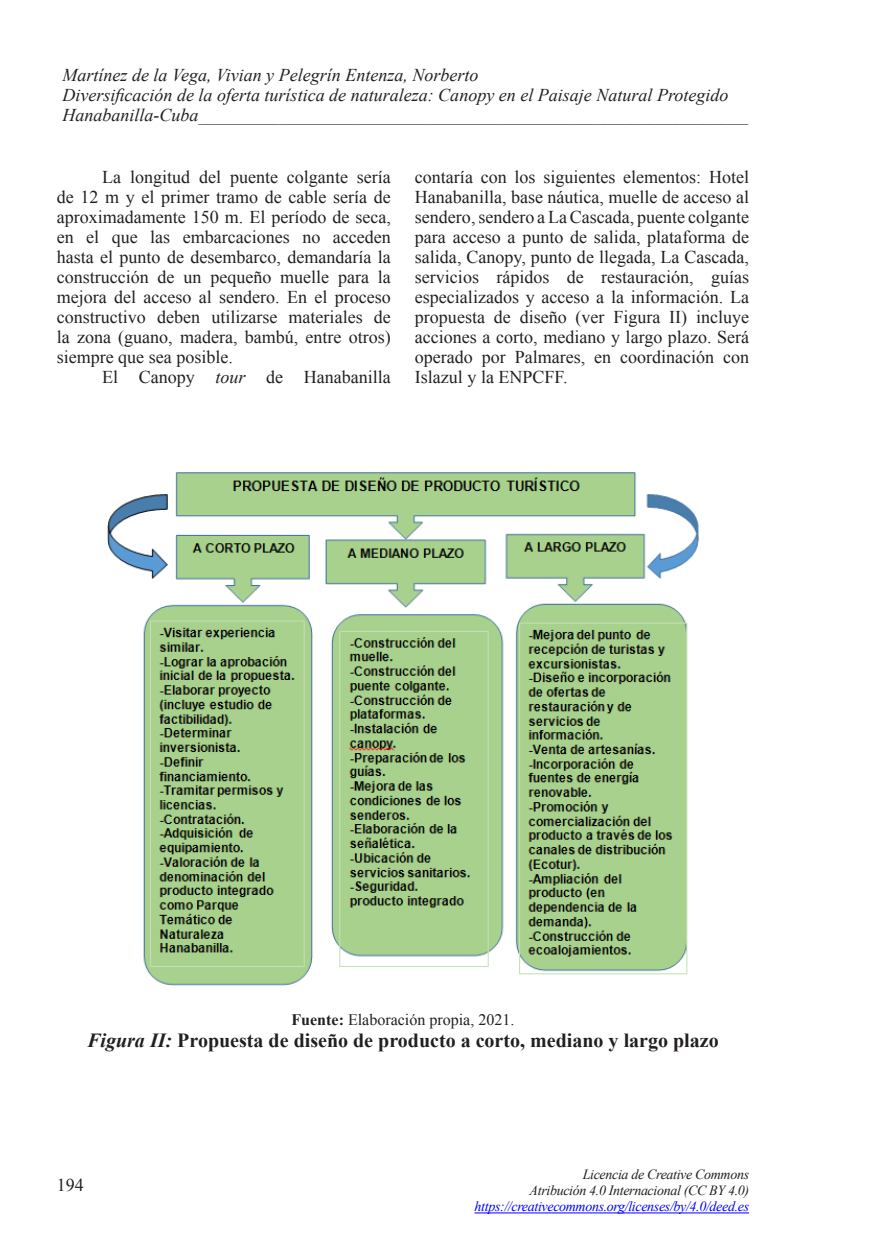
<style>
.page{position:relative;width:874px;height:1259px;background:#fff}
.page>*{position:absolute;margin:0;border:0;box-sizing:border-box;transform-origin:0 0}
.a_titulo-tabla{font:700 20px "Times New Roman";color:#231f20}
.a_contenido{font:18px/20px "Times New Roman";color:#231f20;text-align:justify}
.t1{font:italic 18px/20px "Times New Roman";color:#231f20}
.Párrafo_de_lista{font:16px "Times New Roman";color:#231f20}
.t2{font:italic 14px/16px "Times New Roman";letter-spacing:-.025em;color:#231f20;text-align:right}
.t3{font:italic 14px "Times New Roman";letter-spacing:-.025em;color:#00f}
.s1{font-style:italic}
.s2{font-weight:700}
</style>
<div class="page">
<hr style="left:474px;top:1212px;width:274px;height:1px;background:#00f">
<img style="left:107px;top:472px;width:592px;height:514px">
<p class="t1" style="left:62px;top:65px;width:687px">Martínez de la Vega, Vivian y Pelegrín Entenza, Norberto<br>Diversificación de la oferta turística de naturaleza: Canopy en el Paisaje Natural Protegido<br>Hanabanilla-Cuba_____________________________________________________________</p>
<p class="a_contenido" style="left:57px;top:166px;width:335px;text-indent:45px">La longitud del puente colgante sería de 12 m y el primer tramo de cable sería de aproximadamente 150 m. El período de seca, en el que las embarcaciones no acceden hasta el punto de desembarco, demandaría la construcción de un pequeño muelle para la mejora del acceso al sendero. En el proceso constructivo deben utilizarse materiales de la zona (guano, madera, bambú, entre otros) siempre que sea posible.</p>
<p class="a_contenido" style="left:102px;top:366px;width:290px">El Canopy <span class="s1">tour</span> de Hanabanilla</p>
<p class="a_contenido" style="left:415px;top:166px;width:335px">contaría con los siguientes elementos: Hotel Hanabanilla, base náutica, muelle de acceso al sendero, sendero a La Cascada, puente colgante para acceso a punto de salida, plataforma de salida, Canopy, punto de llegada, La Cascada, servicios rápidos de restauración, guías especializados y acceso a la información. La propuesta de diseño (ver Figura II) incluye acciones a corto, mediano y largo plazo. Será operado por Palmares, en coordinación con Islazul y la ENPCFF.</p>
<p class="Párrafo_de_lista" style="left:291px;top:1009px;width:224px"><span class="s2">Fuente:</span> Elaboración propia, 2021.</p>
<p class="a_titulo-tabla" style="left:87px;top:1026px;width:632px"><span class="s1">Figura II:</span> Propuesta de diseño de producto a corto, mediano y largo plazo</p>
<p class="a_contenido" style="left:57px;top:1175px;width:28px">194</p>
<p class="t2" style="left:529px;top:1166px;width:221px">Licencia de Creative Commons<br>Atribución 4.0 Internacional (CC BY 4.0)</p>
<p class="t3" style="left:474px;top:1197px;width:276px">https://creativecommons.org/licenses/by/4.0/deed.es</p>
</div>
